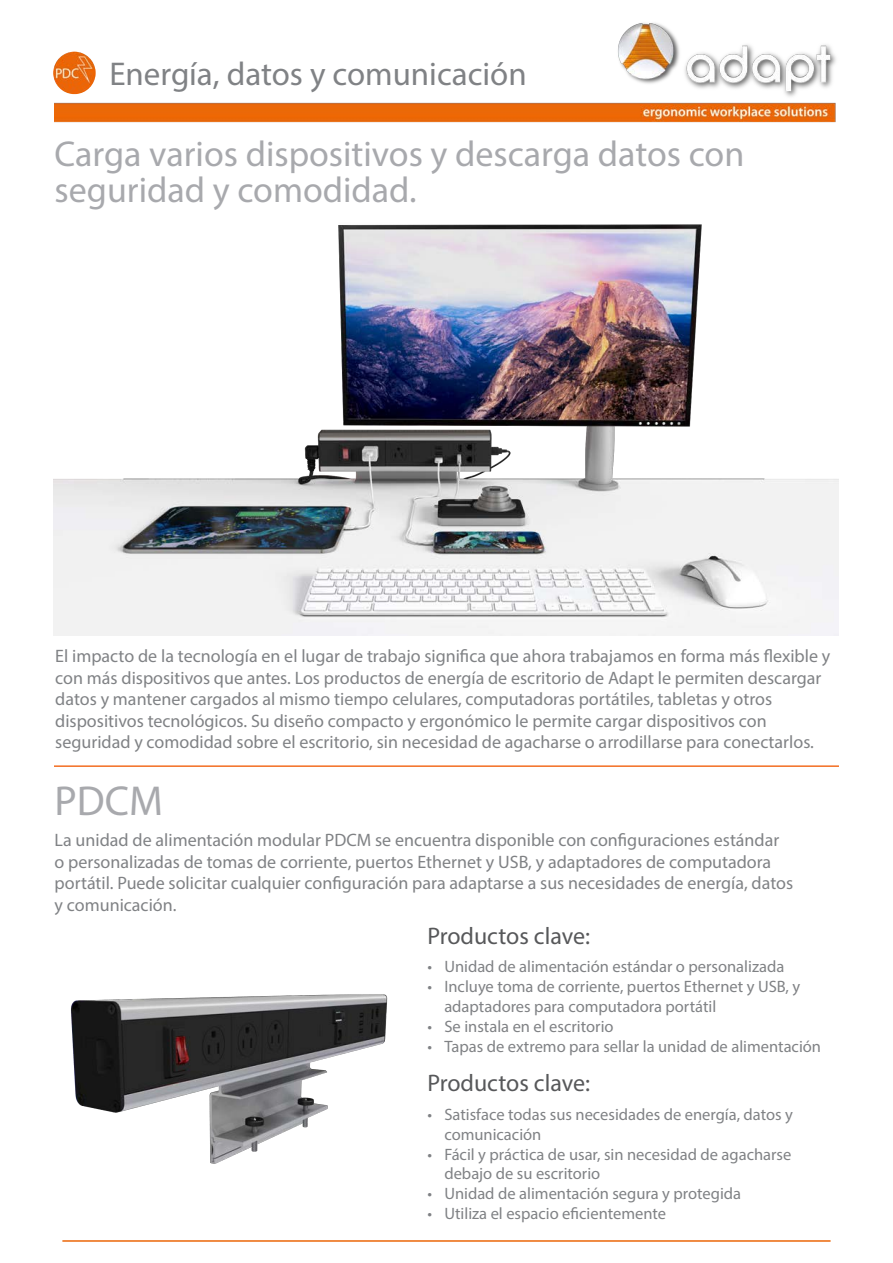
<style>
.page{position:relative;width:893px;height:1263px;background:#fff}
.page>*{position:absolute;margin:0;border:0;box-sizing:border-box;transform-origin:0 0}
.t1{font:42px "Myriad Pro";color:#a8a9ad}
.t2{font:36px/36px "Myriad Pro";color:#a8a9ad}
.t3{font:33px "Myriad Pro";color:#808285}
.t4{font:24px "Myriad Pro";color:#57585a}
.t5{font:18px/21.6px "Myriad Pro";color:#808285}
.t6{font:16.5px/19.8px "Myriad Pro";color:#808285}
</style>
<div class="page">
<img style="left:55px;top:23px;width:781px;height:100px">
<img style="left:53px;top:52px;width:43px;height:42px;border-radius:20px">
<hr style="left:62px;top:1240px;width:769px;height:2px;background:#eb6608">
<hr style="left:54px;top:765px;width:785px;height:2px;background:#f36e21">
<img style="left:53px;top:224px;width:786px;height:412px">
<img style="left:71px;top:994px;width:317px;height:170px">
<h3 class="t3" style="left:109px;top:54px;width:419px">Energía, datos y comunicación</h3>
<h2 class="t2" style="left:55px;top:136px;width:691px">Carga varios dispositivos y descarga datos con seguridad y comodidad.</h2>
<p class="t5" style="left:55px;top:645px;width:777px">El impacto de la tecnología en el lugar de trabajo significa que ahora trabajamos en forma más flexible y con más dispositivos que antes. Los productos de energía de escritorio de Adapt le permiten descargar datos y mantener cargados al mismo tiempo celulares, computadoras portátiles, tabletas y otros</p>
<p class="t5" style="left:55px;top:710px;width:713px">dispositivos tecnológicos. Su diseño compacto y ergonómico le permite cargar dispositivos con</p>
<p class="t5" style="left:55px;top:731px;width:760px">seguridad y comodidad sobre el escritorio, sin necesidad de agacharse o arrodillarse para conectarlos.</p>
<p class="t1" style="left:55px;top:775px;width:110px">PDCM</p>
<p class="t5" style="left:55px;top:829px;width:726px">La unidad de alimentación modular PDCM se encuentra disponible con configuraciones estándar</p>
<p class="t5" style="left:55px;top:850px;width:718px">o personalizadas de tomas de corriente, puertos Ethernet y USB, y adaptadores de computadora</p>
<p class="t5" style="left:55px;top:872px;width:740px">portátil. Puede solicitar cualquier configuración para adaptarse a sus necesidades de energía, datos</p>
<p class="t5" style="left:55px;top:894px;width:123px">y comunicación.</p>
<p class="t4" style="left:427px;top:921px;width:164px">Productos clave:</p>
<p class="t6" style="left:427px;top:957px;width:358px">• Unidad de alimentación estándar o personalizada</p>
<p class="t6" style="left:444px;top:976px;width:357px;text-indent:-17px">• Incluye toma de corriente, puertos Ethernet y USB, y adaptadores para computadora portátil</p>
<p class="t6" style="left:427px;top:1016px;width:188px">• Se instala en el escritorio</p>
<p class="t6" style="left:427px;top:1036px;width:395px">• Tapas de extremo para sellar la unidad de alimentación</p>
<p class="t4" style="left:427px;top:1068px;width:164px">Productos clave:</p>
<p class="t6" style="left:444px;top:1104px;width:350px;text-indent:-17px">• Satisface todas sus necesidades de energía, datos y comunicación</p>
<p class="t6" style="left:444px;top:1144px;width:349px;text-indent:-17px">• Fácil y práctica de usar, sin necesidad de agacharse debajo de su escritorio</p>
<p class="t6" style="left:427px;top:1183px;width:315px">• Unidad de alimentación segura y protegida</p>
<p class="t6" style="left:427px;top:1203px;width:240px">• Utiliza el espacio eficientemente</p>
</div>
